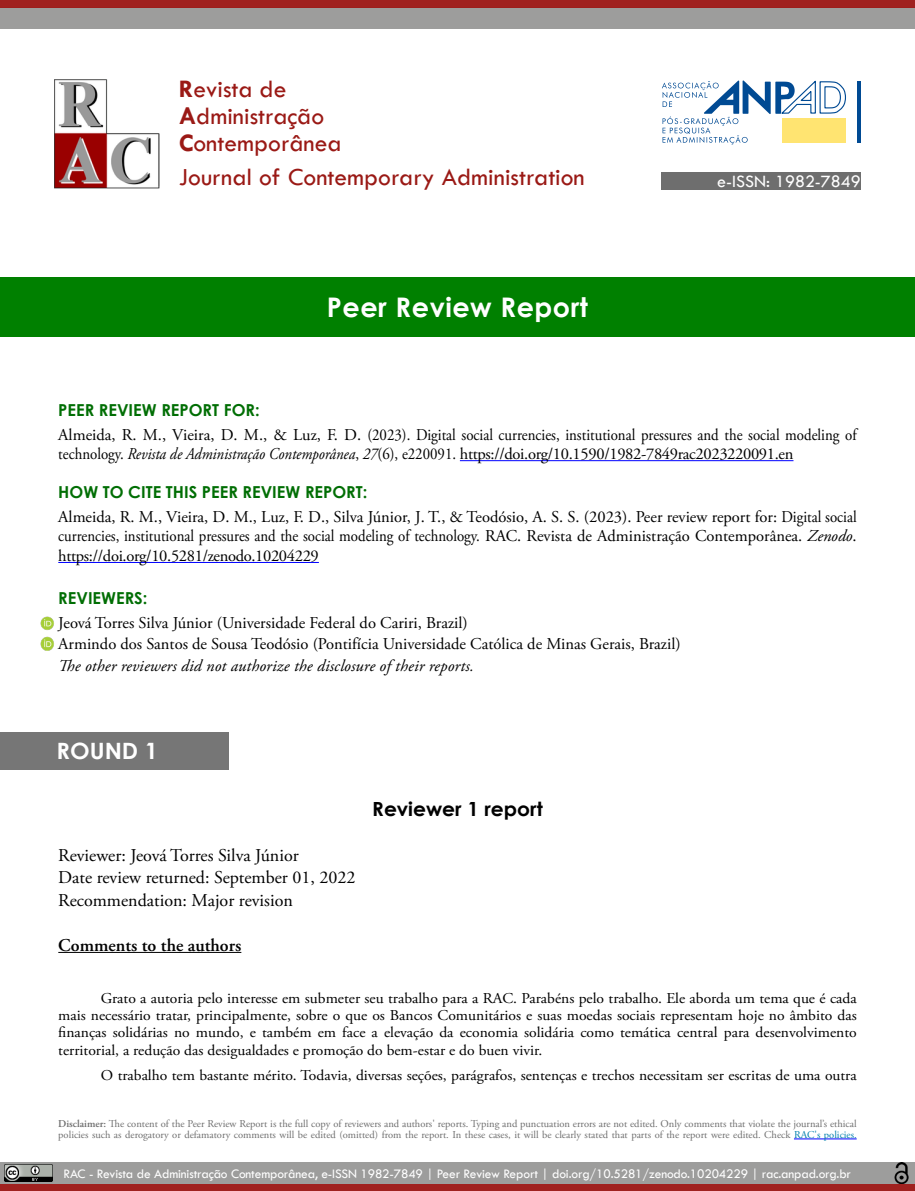
<style>
.page{position:relative;width:915px;height:1191px;background:#fff}
.page>*{position:absolute;margin:0;border:0;box-sizing:border-box;transform-origin:0 0}
.t1{font:700 27px "Century Gothic";letter-spacing:.02em;color:#fff}
.t2{font:25.5px/27px "Tw Cen";color:#9a1915}
.t3{font:700 22.5px "Century Gothic";color:#fff;scale:1.04 1}
.t4{font:700 19.5px "Century Gothic";color:#000;scale:1.04 1}
.t5{font:18px/22.4px "Adobe Garamond Pro";color:#000}
.t6{font:600 18px "Adobe Garamond Pro";color:#000}
.t7{font:18px "Tw Cen";color:#fff}
.t8{font:16.5px/19.5px "Adobe Garamond Pro";color:#000}
.t9{font:700 16.5px "Century Gothic";color:#006e04}
.t10{font:italic 16.5px "Adobe Garamond Pro";letter-spacing:.01em;color:#000}
.t11{font:15px/17.4px "Adobe Garamond Pro";color:#000;text-align:justify;scale:1.04 1}
.t12{font:13.5px "Tw Cen";letter-spacing:-.01em;color:#fff}
.t13{font:10.5px/10.5px "Adobe Garamond Pro";color:#6e6e6e}
.s1{font-weight:700}
.s2{font-style:italic}
.s3{font-weight:600}
.s4{color:#0080ad}
</style>
<div class="page">
<hr style="left:459px;top:460px;width:334px;height:1px;background:#00f">
<hr style="left:58px;top:562px;width:261px;height:1px;background:#00f">
<img style="left:54px;top:80px;width:105px;height:109px">
<svg style="left:857px;top:81px;width:3px;height:61px"></svg>
<svg style="left:662px;top:80px;width:184px;height:64px"></svg>
<div style="left:661px;top:172px;width:199px;height:17px;background:#6e6e6e"></div>
<div style="left:0;top:1162px;width:914px;height:21px;background:#9d9d9c"></div>
<div style="left:0;top:1183px;width:914px;height:8px;background:#a0211f"></div>
<img style="left:5px;top:1164px;width:47px;height:17px">
<div style="left:0;top:8px;width:914px;height:21px;background:#9d9d9c"></div>
<div style="left:0;top:0;width:914px;height:7px;background:#a0211f"></div>
<img style="left:40px;top:616px;width:14px;height:14px">
<hr style="left:58px;top:952px;width:183px;height:1px;background:#000">
<img style="left:894px;top:1162px;width:14px;height:21px">
<div style="left:0;top:277px;width:914px;height:60px;background:#008000"></div>
<div style="left:0;top:732px;width:228px;height:37px;background:#767676"></div>
<hr style="left:793px;top:1138px;width:63px;height:1px;background:#00f">
<img style="left:40px;top:636px;width:14px;height:15px">
<h2 class="t2" style="left:179px;top:75px;width:164px"><span class="s1">R</span>evista de<br><span class="s1">A</span>dministração<br><span class="s1">C</span>ontemporânea</h2>
<h2 class="t2" style="left:179px;top:164px;width:407px">Journal of Contemporary Administration</h2>
<p class="t7" style="left:717px;top:170px;width:145px">e-ISSN: 1982-7849</p>
<h1 class="t1" style="left:327px;top:287px;width:262px">Peer Review Report</h1>
<p class="t9" style="left:58px;top:397px;width:203px">PEER REVIEW REPORT FOR:</p>
<p class="t8" style="left:58px;top:425px;width:799px">Almeida, R. M., Vieira, D. M., &amp; Luz, F. D. (2023). Digital social currencies, institutional pressures and the social modeling of technology. <span class="s2">Revista de Administração Contemporânea</span>, <span class="s2">27</span>(6), e220091. https://doi.org/10.1590/1982-7849rac2023220091.en</p>
<p class="t9" style="left:58px;top:479px;width:310px">HOW TO CITE THIS PEER REVIEW REPORT:</p>
<p class="t8" style="left:58px;top:507px;width:799px;text-align:justify">Almeida, R. M., Vieira, D. M., Luz, F. D., Silva Júnior, J. T., &amp; Teodósio, A. S. S. (2023). Peer review report for: Digital social currencies, institutional pressures and the social modeling of technology. RAC. Revista de Administração Contemporânea. <span class="s2">Zenodo</span>. https://doi.org/10.5281/zenodo.10204229</p>
<p class="t9" style="left:58px;top:585px;width:91px">REVIEWERS:</p>
<p class="t8" style="left:58px;top:612px;width:623px;line-height:21.6px">Jeová Torres Silva Júnior (Universidade Federal do Cariri, Brazil)<br>Armindo dos Santos de Sousa Teodósio (Pontifícia Universidade Católica de Minas Gerais, Brazil)</p>
<p class="t10" style="left:58px;top:656px;width:417px">The other reviewers did not authorize the disclosure of their reports.</p>
<h3 class="t3" style="left:57px;top:734px;width:99px">ROUND 1</h3>
<p class="t5" style="left:58px;top:844px;width:298px">Reviewer: Jeová Torres Silva Júnior<br>Date review returned: September 01, 2022<br>Recommendation: Major revision</p>
<p class="t6" style="left:58px;top:934px;width:184px">Comments to the authors</p>
<p class="t4" style="left:372px;top:794px;width:165px">Reviewer 1 report</p>
<p class="t11" style="left:58px;top:989px;width:769px;text-indent:43px">Grato a autoria pelo interesse em submeter seu trabalho para a RAC. Parabéns pelo trabalho. Ele aborda um tema que é cada mais necessário tratar, principalmente, sobre o que os Bancos Comunitários e suas moedas sociais representam hoje no âmbito das finanças solidárias no mundo, e também em face a elevação da economia solidária como temática central para desenvolvimento territorial, a redução das desigualdades e promoção do bem-estar e do buen vivir.</p>
<p class="t11" style="left:101px;top:1067px;width:728px">O trabalho tem bastante mérito. Todavia, diversas seções, parágrafos, sentenças e trechos necessitam ser escritas de uma outra</p>
<p class="t13" style="left:58px;top:1119px;width:799px"><span class="s3">Disclaimer:</span> The content of the Peer Review Report is the full copy of reviewers and authors' reports. Typing and punctuation errors are not edited. Only comments that violate the journal’s ethical policies such as derogatory or defamatory comments will be edited (omitted) from the report. In these cases, it will be clearly stated that parts of the report were edited. Check <span class="s4">RAC's policies.</span></p>
<p class="t12" style="left:64px;top:1165px;width:788px">RAC - Revista de Administração Contemporânea, e-ISSN 1982-7849 | Peer Review Report | doi.org/10.5281/zenodo.10204229 | rac.anpad.org.br</p>
</div>
